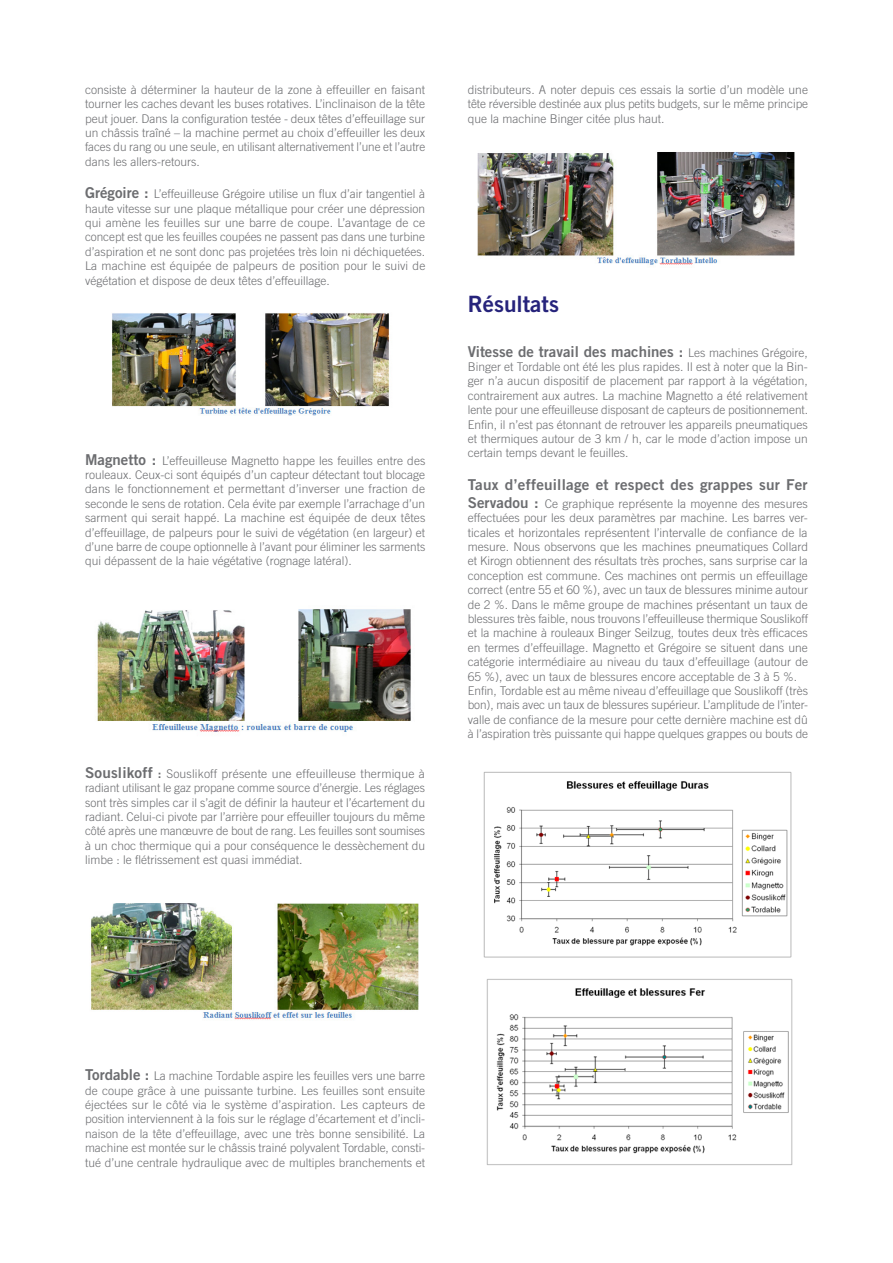
<style>
.page{position:relative;width:893px;height:1263px;background:#fff}
.page>*{position:absolute;margin:0;border:0;box-sizing:border-box;transform-origin:0 0}
._05-Body{font:22.5px "Trade Gothic Bold Two";color:#26237b}
._05-Body-2{font:15px "Trade Gothic Bold Two";letter-spacing:.015em;color:#6c6d70}
._05-Body-3{font:300 12px/14.4px "Trade Gothic";color:#6c6d70;text-align:justify}
.s1{font-family:"Trade Gothic Bold Two";font-weight:400;font-size:15px}
.s2{font-family:"Trade Gothic Bold Two";font-weight:400}
.s3{font-family:"Trade Gothic";font-weight:300;font-size:12px}
</style>
<div class="page">
<img style="left:112px;top:313px;width:277px;height:103px">
<img style="left:97px;top:609px;width:314px;height:123px">
<img style="left:91px;top:903px;width:328px;height:117px">
<img style="left:477px;top:152px;width:318px;height:113px">
<img style="left:483px;top:771px;width:309px;height:187px">
<img style="left:486px;top:979px;width:307px;height:186px">
<p class="_05-Body-3" style="left:85px;top:82px;width:342px">consiste à déterminer la hauteur de la zone à effeuiller en faisant tourner les caches devant les buses rotatives. L’inclinaison de la tête peut jouer. Dans la configuration testée - deux têtes d’effeuillage sur un châssis traîné – la machine permet au choix d’effeuiller les deux faces du rang ou une seule, en utilisant alternativement l’une et l’autre dans les allers-retours.</p>
<p class="_05-Body-3" style="left:85px;top:186px;width:342px"><span class="s1">Grégoire :</span> L’effeuilleuse Grégoire utilise un flux d’air tangentiel à haute vitesse sur une plaque métallique pour créer une dépression qui amène les feuilles sur une barre de coupe. L’avantage de ce concept est que les feuilles coupées ne passent pas dans une turbine d’aspiration et ne sont donc pas projetées très loin ni déchiquetées.<br>La machine est équipée de palpeurs de position pour le suivi de végétation et dispose de deux têtes d’effeuillage.</p>
<p class="_05-Body-3" style="left:85px;top:453px;width:342px"><span class="s1">Magnetto :</span> L’effeuilleuse Magnetto happe les feuilles entre des rouleaux. Ceux-ci sont équipés d’un capteur détectant tout blocage dans le fonctionnement et permettant d’inverser une fraction de seconde le sens de rotation. Cela évite par exemple l’arrachage d’un sarment qui serait happé. La machine est équipée de deux têtes d’effeuillage, de palpeurs pour le suivi de végétation (en largeur) et d’une barre de coupe optionnelle à l’avant pour éliminer les sarments qui dépassent de la haie végétative (rognage latéral).</p>
<p class="_05-Body-3" style="left:85px;top:766px;width:342px"><span class="s1">Souslikoff</span> <span class="s2">:</span> Souslikoff présente une effeuilleuse thermique à radiant utilisant le gaz propane comme source d’énergie. Les réglages sont très simples car il s’agit de définir la hauteur et l’écartement du radiant. Celui-ci pivote par l’arrière pour effeuiller toujours du même côté après une manœuvre de bout de rang. Les feuilles sont soumises à un choc thermique qui a pour conséquence le dessèchement du limbe : le flétrissement est quasi immédiat.</p>
<p class="_05-Body-3" style="left:468px;top:82px;width:342px">distributeurs. A noter depuis ces essais la sortie d’un modèle une tête réversible destinée aux plus petits budgets, sur le même principe que la machine Binger citée plus haut.</p>
<p class="_05-Body" style="left:468px;top:290px;width:93px">Résultats</p>
<p class="_05-Body-2" style="left:468px;top:342px;width:342px">Vitesse de travail des machines : <span class="s3">Les machines Grégoire,</span></p>
<p class="_05-Body-3" style="left:468px;top:359px;width:342px">Binger et Tordable ont été les plus rapides. Il est à noter que la Bin&shy;ger n’a aucun dispositif de placement par rapport à la végétation, contrairement aux autres. La machine Magnetto a été relativement lente pour une effeuilleuse disposant de capteurs de positionnement.<br>Enfin, il n’est pas étonnant de retrouver les appareils pneumatiques et thermiques autour de 3 km / h, car le mode d’action impose un certain temps devant le feuilles.</p>
<p class="_05-Body-2" style="left:468px;top:475px;width:341px">Taux d’effeuillage et respect des grappes sur Fer</p>
<p class="_05-Body-3" style="left:468px;top:496px;width:342px"><span class="s1">Servadou :</span> Ce graphique représente la moyenne des mesures effectuées pour les deux paramètres par machine. Les barres ver&shy;ticales et horizontales représentent l’intervalle de confiance de la mesure. Nous observons que les machines pneumatiques Collard et Kirogn obtiennent des résultats très proches, sans surprise car la conception est commune. Ces machines ont permis un effeuillage correct (entre 55 et 60 %), avec un taux de blessures minime autour de 2 %. Dans le même groupe de machines présentant un taux de blessures très faible, nous trouvons l’effeuilleuse thermique Souslikoff et la machine à rouleaux Binger Seilzug, toutes deux très efficaces en termes d’effeuillage. Magnetto et Grégoire se situent dans une catégorie intermédiaire au niveau du taux d’effeuillage (autour de 65 %), avec un taux de blessures encore acceptable de 3 à 5 %.</p>
<p class="_05-Body-3" style="left:468px;top:683px;width:342px">Enfin, Tordable est au même niveau d’effeuillage que Souslikoff (très bon), mais avec un taux de blessures supérieur. L’amplitude de l’inter&shy;valle de confiance de la mesure pour cette dernière machine est dû à l’aspiration très puissante qui happe quelques grappes ou bouts de</p>
<p class="_05-Body-3" style="left:85px;top:1068px;width:342px"><span class="s1">Tordable :</span> La machine Tordable aspire les feuilles vers une barre de coupe grâce à une puissante turbine. Les feuilles sont ensuite éjectées sur le côté via le système d’aspiration. Les capteurs de position interviennent à la fois sur le réglage d’écartement et d’incli&shy;naison de la tête d’effeuillage, avec une très bonne sensibilité. La machine est montée sur le châssis trainé polyvalent Tordable, consti&shy;tué d’une centrale hydraulique avec de multiples branchements et</p>
</div>
